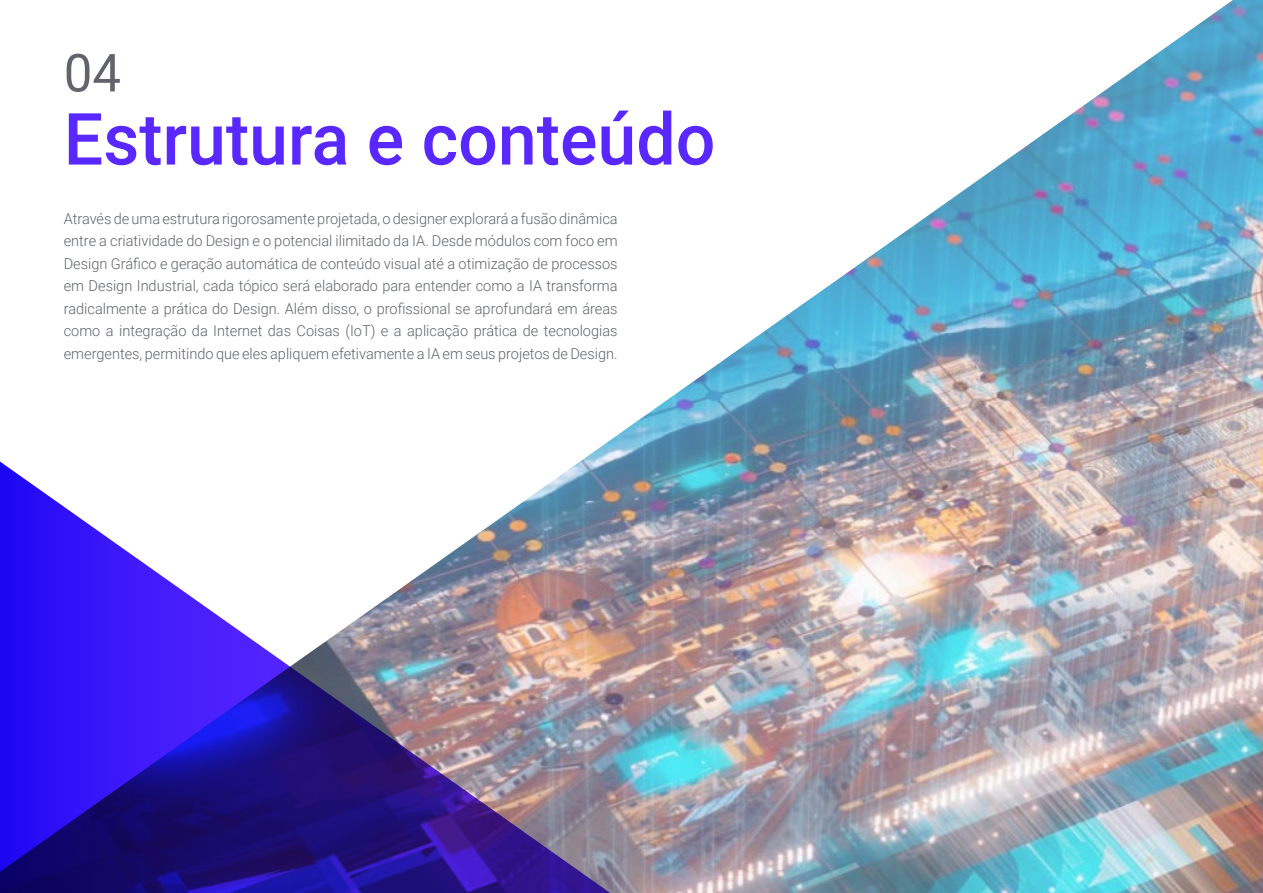
<style>
.page{position:relative;width:1263px;height:893px;background:#fff}
.page>*{position:absolute;margin:0;border:0;box-sizing:border-box;transform-origin:0 0}
.t1{font:500 72px "Roboto";color:#5927ff}
.t2{font:52.5px "Roboto";color:#61646a}
.t3{font:300 15px/22.5px "Roboto";color:#61646a;text-align:justify}
</style>
<div class="page">
<img style="left:602px;top:0;width:661px;height:893px">
<img style="left:0;top:446px;width:640px;height:447px">
<h2 class="t2" style="left:64px;top:36px;width:59px">04</h2>
<h1 class="t1" style="left:64px;top:89px;width:653px">Estrutura e conteúdo</h1>
<p class="t3" style="left:64px;top:207px;width:555px">Através de uma estrutura rigorosamente projetada, o designer explorará a fusão dinâmica entre a criatividade do Design e o potencial ilimitado da IA. Desde módulos com foco em Design Gráfico e geração automática de conteúdo visual até a otimização de processos em Design Industrial, cada tópico será elaborado para entender como a IA transforma radicalmente a prática do Design. Além disso, o profissional se aprofundará em áreas como a integração da Internet das Coisas (IoT) e a aplicação prática de tecnologias emergentes, permitindo que eles apliquem efetivamente a IA em seus projetos de Design.</p>
</div>
